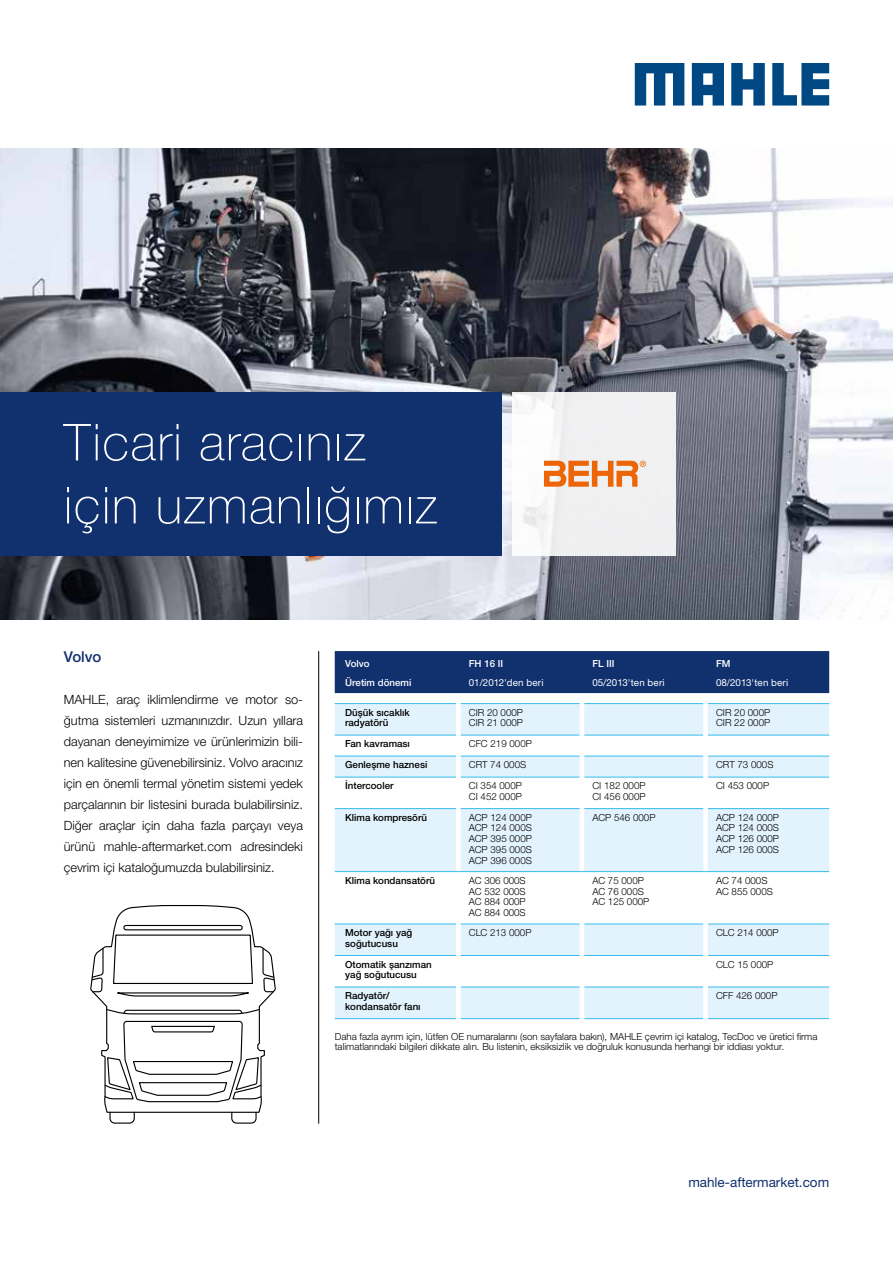
<style>
.page{position:relative;width:893px;height:1263px;background:#fff}
.page>*{position:absolute;margin:0;border:0;box-sizing:border-box;transform-origin:0 0}
.t1{font:100 51px/63px "Helvetica Neue LTW1 G";letter-spacing:.03em;color:#fff}
.t2{font:500 15px "Helvetica Neue LTW1 G";color:#11306e}
.t3{font:13.5px "Helvetica Neue LTW1 G";color:#11306e}
.t4{font:300 12.75px/21px "Helvetica Neue LTW1 G";color:#000;text-align:justify}
.t5{font:300 9.75px/10.8px "Helvetica Neue LTW1 G";color:#000}
.t6{font:500 9.75px/10.8px "Helvetica Neue LTW1 G";color:#000}
.t7{font:9.75px "Helvetica Neue LTW1 G";letter-spacing:.005em;color:#fff}
.t8{font:500 9.75px "Helvetica Neue LTW1 G";color:#fff}
</style>
<div class="page">
<svg style="left:635px;top:63px;width:49px;height:43px"></svg>
<svg style="left:731px;top:63px;width:34px;height:43px"></svg>
<svg style="left:772px;top:63px;width:57px;height:43px"></svg>
<svg style="left:692px;top:63px;width:32px;height:43px"></svg>
<div style="left:335px;top:651px;width:494px;height:42px;background:#11306e"></div>
<svg style="left:335px;top:704px;width:494px;height:314px;fill:#e3f3fd"></svg>
<hr style="left:335px;top:924px;width:121px;height:1px;background:#36bcee">
<hr style="left:461px;top:924px;width:119px;height:1px;background:#36bcee">
<hr style="left:584px;top:924px;width:119px;height:1px;background:#36bcee">
<hr style="left:708px;top:924px;width:121px;height:1px;background:#36bcee">
<div style="left:456px;top:809px;width:5px;height:62px;background:#fff"></div>
<hr style="left:580px;top:809px;width:4px;height:62px;background:#fff">
<div style="left:703px;top:809px;width:5px;height:62px;background:#fff"></div>
<div style="left:456px;top:872px;width:5px;height:52px;background:#fff"></div>
<hr style="left:580px;top:872px;width:4px;height:52px;background:#fff">
<div style="left:703px;top:872px;width:5px;height:52px;background:#fff"></div>
<div style="left:456px;top:924px;width:5px;height:31px;background:#fff"></div>
<hr style="left:580px;top:924px;width:4px;height:31px;background:#fff">
<div style="left:703px;top:924px;width:5px;height:31px;background:#fff"></div>
<hr style="left:335px;top:703px;width:121px;height:1px;background:#36bcee">
<hr style="left:335px;top:735px;width:121px;height:1px;background:#36bcee">
<hr style="left:335px;top:756px;width:121px;height:1px;background:#36bcee">
<hr style="left:335px;top:777px;width:121px;height:1px;background:#36bcee">
<hr style="left:335px;top:808px;width:121px;height:1px;background:#36bcee">
<hr style="left:335px;top:871px;width:123px;height:1px;background:#36bcee">
<hr style="left:335px;top:955px;width:121px;height:1px;background:#36bcee">
<hr style="left:335px;top:987px;width:121px;height:1px;background:#36bcee">
<hr style="left:335px;top:1018px;width:121px;height:1px;background:#36bcee">
<hr style="left:461px;top:703px;width:119px;height:1px;background:#36bcee">
<hr style="left:584px;top:703px;width:119px;height:1px;background:#36bcee">
<hr style="left:708px;top:703px;width:121px;height:1px;background:#36bcee">
<hr style="left:461px;top:735px;width:119px;height:1px;background:#36bcee">
<hr style="left:584px;top:735px;width:119px;height:1px;background:#36bcee">
<hr style="left:708px;top:735px;width:121px;height:1px;background:#36bcee">
<hr style="left:461px;top:756px;width:119px;height:1px;background:#36bcee">
<hr style="left:584px;top:756px;width:119px;height:1px;background:#36bcee">
<hr style="left:708px;top:756px;width:121px;height:1px;background:#36bcee">
<hr style="left:461px;top:777px;width:119px;height:1px;background:#36bcee">
<hr style="left:584px;top:777px;width:119px;height:1px;background:#36bcee">
<hr style="left:708px;top:777px;width:121px;height:1px;background:#36bcee">
<hr style="left:461px;top:808px;width:119px;height:1px;background:#36bcee">
<hr style="left:584px;top:808px;width:119px;height:1px;background:#36bcee">
<hr style="left:708px;top:808px;width:121px;height:1px;background:#36bcee">
<hr style="left:458px;top:871px;width:124px;height:1px;background:#36bcee">
<hr style="left:582px;top:871px;width:124px;height:1px;background:#36bcee">
<hr style="left:706px;top:871px;width:123px;height:1px;background:#36bcee">
<hr style="left:461px;top:955px;width:119px;height:1px;background:#36bcee">
<hr style="left:584px;top:955px;width:119px;height:1px;background:#36bcee">
<hr style="left:708px;top:955px;width:121px;height:1px;background:#36bcee">
<hr style="left:461px;top:987px;width:119px;height:1px;background:#36bcee">
<hr style="left:584px;top:987px;width:119px;height:1px;background:#36bcee">
<hr style="left:708px;top:987px;width:121px;height:1px;background:#36bcee">
<hr style="left:461px;top:1018px;width:119px;height:1px;background:#36bcee">
<hr style="left:584px;top:1018px;width:119px;height:1px;background:#36bcee">
<hr style="left:708px;top:1018px;width:121px;height:1px;background:#36bcee">
<div style="left:456px;top:703px;width:5px;height:32px;background:#fff"></div>
<hr style="left:580px;top:703px;width:4px;height:32px;background:#fff">
<div style="left:703px;top:703px;width:5px;height:32px;background:#fff"></div>
<div style="left:456px;top:735px;width:5px;height:21px;background:#fff"></div>
<hr style="left:580px;top:735px;width:4px;height:21px;background:#fff">
<div style="left:703px;top:735px;width:5px;height:21px;background:#fff"></div>
<div style="left:456px;top:756px;width:5px;height:21px;background:#fff"></div>
<hr style="left:580px;top:756px;width:4px;height:21px;background:#fff">
<div style="left:703px;top:756px;width:5px;height:21px;background:#fff"></div>
<div style="left:456px;top:777px;width:5px;height:32px;background:#fff"></div>
<hr style="left:580px;top:777px;width:4px;height:32px;background:#fff">
<div style="left:703px;top:777px;width:5px;height:32px;background:#fff"></div>
<div style="left:456px;top:955px;width:5px;height:32px;background:#fff"></div>
<hr style="left:580px;top:955px;width:4px;height:32px;background:#fff">
<div style="left:703px;top:955px;width:5px;height:32px;background:#fff"></div>
<div style="left:456px;top:987px;width:5px;height:32px;background:#fff"></div>
<hr style="left:580px;top:987px;width:4px;height:32px;background:#fff">
<div style="left:703px;top:987px;width:5px;height:32px;background:#fff"></div>
<svg style="left:90px;top:905px;width:186px;height:219px"></svg>
<img style="left:0;top:149px;width:893px;height:471px">
<hr style="left:318px;top:651px;width:1px;height:473px;background:#000">
<div style="left:0;top:392px;width:502px;height:163px;background:#11306e"></div>
<div style="left:512px;top:392px;width:163px;height:163px;background:linear-gradient(to right,#f8f8f9,#ededef)"></div>
<svg style="left:544px;top:460px;width:102px;height:27px"></svg>
<h1 class="t1" style="left:64px;top:411px;width:375px">Ticari aracınız için uzmanlığımız</h1>
<h2 class="t2" style="left:64px;top:647px;width:39px">Volvo</h2>
<p class="t4" style="left:64px;top:688px;width:241px">MAHLE, araç iklimlendirme ve motor so&shy;ğutma sistemleri uzmanınızdır. Uzun yıllara dayanan deneyimimize ve ürünlerimizin bili&shy;nen kalitesine güvenebilirsiniz. Volvo aracınız için en önemli termal yönetim sistemi yedek parçalarının bir listesini burada bulabilirsiniz.<br>Diğer araçlar için daha fazla parçayı veya ürünü mahle-aftermarket.com adresindeki çevrim içi kataloğumuzda bulabilirsiniz.</p>
<p class="t8" style="left:345px;top:657px;width:26px">Volvo</p>
<p class="t8" style="left:469px;top:657px;width:36px">FH 16 II</p>
<p class="t8" style="left:592px;top:657px;width:24px">FL III</p>
<p class="t8" style="left:716px;top:657px;width:16px">FM</p>
<p class="t8" style="left:345px;top:677px;width:68px">Üretim dönemi</p>
<p class="t7" style="left:469px;top:676px;width:76px">01/2012'den beri</p>
<p class="t7" style="left:592px;top:676px;width:74px">05/2013'ten beri</p>
<p class="t7" style="left:716px;top:676px;width:74px">08/2013'ten beri</p>
<p class="t6" style="left:345px;top:707px;width:66px">Düşük sıcaklık radyatörü</p>
<p class="t5" style="left:469px;top:707px;width:56px">CIR 20 000P<br>CIR 21 000P</p>
<p class="t5" style="left:716px;top:707px;width:56px">CIR 20 000P<br>CIR 22 000P</p>
<p class="t6" style="left:345px;top:738px;width:66px">Fan kavraması</p>
<p class="t5" style="left:469px;top:738px;width:65px">CFC 219 000P</p>
<p class="t6" style="left:345px;top:759px;width:84px">Genleşme haznesi</p>
<p class="t5" style="left:469px;top:759px;width:59px">CRT 74 000S</p>
<p class="t5" style="left:716px;top:759px;width:59px">CRT 73 000S</p>
<p class="t6" style="left:345px;top:780px;width:50px">İntercooler</p>
<p class="t5" style="left:469px;top:780px;width:55px">CI 354 000P<br>CI 452 000P</p>
<p class="t5" style="left:592px;top:780px;width:55px">CI 182 000P<br>CI 456 000P</p>
<p class="t5" style="left:716px;top:780px;width:55px">CI 453 000P</p>
<p class="t6" style="left:345px;top:812px;width:83px">Klima kompresörü</p>
<p class="t5" style="left:469px;top:812px;width:65px;text-align:justify">ACP 124 000P ACP 124 000S ACP 395 000P ACP 395 000S ACP 396 000S</p>
<p class="t5" style="left:592px;top:812px;width:65px">ACP 546 000P</p>
<p class="t5" style="left:716px;top:812px;width:65px;text-align:justify">ACP 124 000P ACP 124 000S ACP 126 000P ACP 126 000S</p>
<p class="t6" style="left:345px;top:875px;width:91px">Klima kondansatörü</p>
<p class="t5" style="left:469px;top:875px;width:58px;text-align:justify">AC 306 000S AC 532 000S AC 884 000P AC 884 000S</p>
<p class="t5" style="left:592px;top:875px;width:58px">AC 75 000P<br>AC 76 000S<br>AC 125 000P</p>
<p class="t5" style="left:716px;top:875px;width:58px">AC 74 000S<br>AC 855 000S</p>
<p class="t6" style="left:345px;top:927px;width:69px">Motor yağı yağ soğutucusu</p>
<p class="t5" style="left:469px;top:927px;width:64px">CLC 213 000P</p>
<p class="t5" style="left:716px;top:927px;width:64px">CLC 214 000P</p>
<p class="t6" style="left:345px;top:959px;width:88px">Otomatik şanzıman yağ soğutucusu</p>
<p class="t5" style="left:716px;top:959px;width:59px">CLC 15 000P</p>
<p class="t6" style="left:345px;top:990px;width:77px">Radyatör/ kondansatör fanı</p>
<p class="t5" style="left:716px;top:990px;width:63px">CFF 426 000P</p>
<p class="t5" style="left:335px;top:1031px;width:484px">Daha fazla ayrım için, lütfen OE numaralarını (son sayfalara bakın), MAHLE çevrim içi katalog, TecDoc ve üretici firma talimatlarındaki bilgileri dikkate alın. Bu listenin, eksiksizlik ve doğruluk konusunda herhangi bir iddiası yoktur.</p>
<h3 class="t3" style="left:688px;top:1173px;width:142px">mahle-aftermarket.com</h3>
</div>
